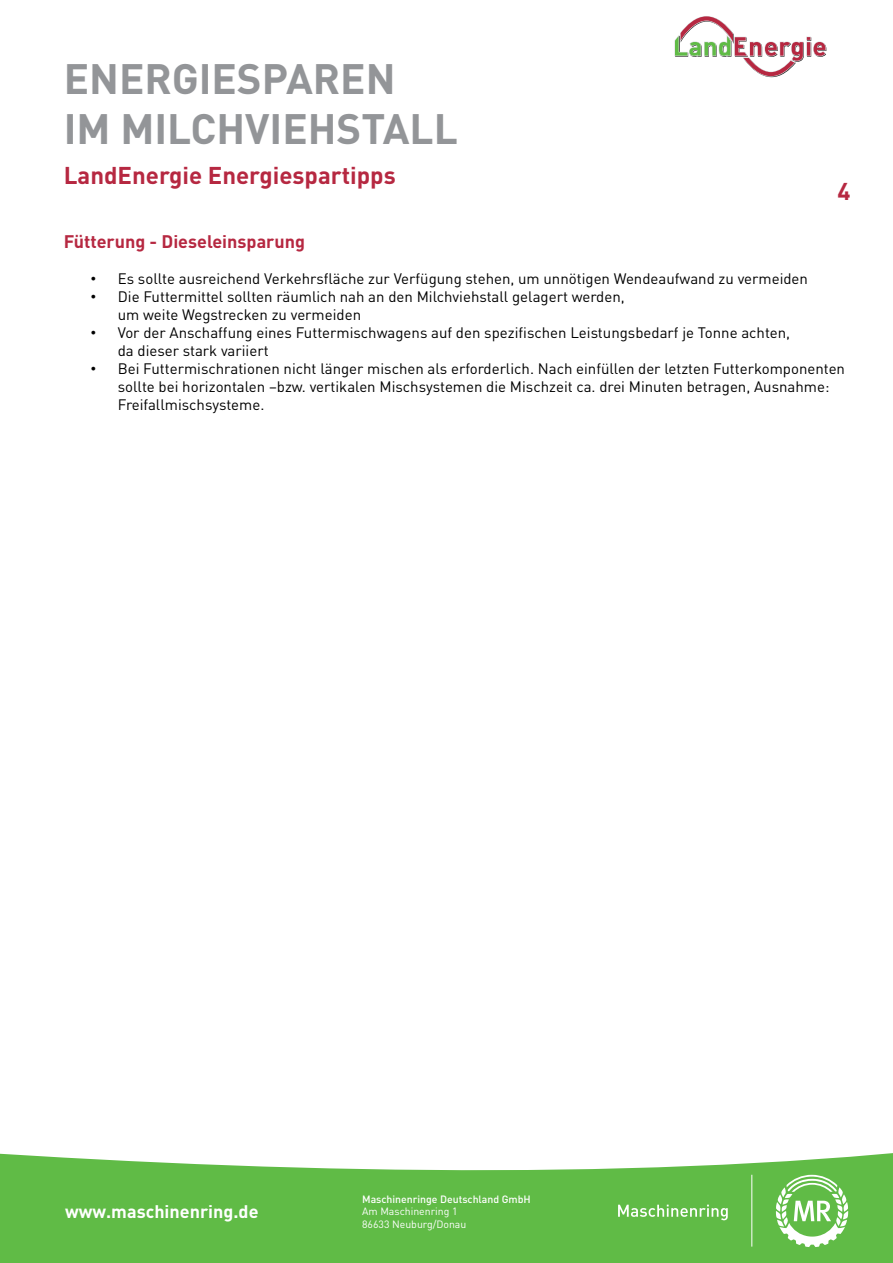
<style>
.page{position:relative;width:893px;height:1263px;background:#fff}
.page>*{position:absolute;margin:0;border:0;box-sizing:border-box;transform-origin:0 0}
.t1{font:700 42px/50.4px "DIN";color:#939598}
.t2{font:700 24px "DIN";color:#b62841}
.t3{font:700 18px "DIN Pro";color:#b62841}
.t4{font:700 18px "DIN";color:#fff}
.t5{font:15px/18px "DIN Pro";color:#000}
.t6{font:10.5px/12.6px "DIN";color:#fff}
.t7{font:500 10.5px "DIN";color:#fff}
.s1{font-family:"Arial"}
</style>
<div class="page">
<svg style="left:0;top:1153px;width:893px;height:110px;background:#72c25a"></svg>
<svg style="left:674px;top:16px;width:153px;height:62px"></svg>
<hr style="left:751px;top:1175px;width:1px;height:71px;background:#fff">
<svg style="left:618px;top:1204px;width:110px;height:16px;background:#88cc74"></svg>
<svg style="left:776px;top:1175px;width:72px;height:72px"></svg>
<h1 class="t1" style="left:64px;top:52px;width:396px">ENERGIESPAREN<br>IM MILCHVIEHSTALL</h1>
<h2 class="t2" style="left:64px;top:159px;width:333px">LandEnergie Energiespartipps</h2>
<h2 class="t2" style="left:837px;top:175px;width:15px">4</h2>
<p class="t3" style="left:64px;top:229px;width:243px">Fütterung - Dieseleinsparung</p>
<p class="t5" style="left:91px;top:269px;width:719px"><span class="s1">•</span> Es sollte ausreichend Verkehrsfläche zur Verfügung stehen, um unnötigen Wendeaufwand zu vermeiden</p>
<p class="t5" style="left:118px;top:287px;width:508px;text-indent:-27px"><span class="s1">•</span> Die Futtermittel sollten räumlich nah an den Milchviehstall gelagert werden, um weite Wegstrecken zu vermeiden</p>
<p class="t5" style="left:118px;top:323px;width:674px;text-indent:-27px"><span class="s1">•</span> Vor der Anschaffung eines Futtermischwagens auf den spezifischen Leistungsbedarf je Tonne achten, da dieser stark variiert</p>
<p class="t5" style="left:118px;top:359px;width:729px;text-indent:-27px"><span class="s1">•</span> Bei Futtermischrationen nicht länger mischen als erforderlich. Nach einfüllen der letzten Futterkomponenten sollte bei horizontalen –bzw. vertikalen Mischsystemen die Mischzeit ca. drei Minuten betragen, Ausnahme:<br>Freifallmischsysteme.</p>
<p class="t4" style="left:65px;top:1200px;width:195px">www.maschinenring.de</p>
<p class="t7" style="left:362px;top:1192px;width:170px">Maschinenringe Deutschland GmbH</p>
<p class="t6" style="left:362px;top:1205px;width:106px">Am Maschinenring 1<br>86633 Neuburg/Donau</p>
</div>
